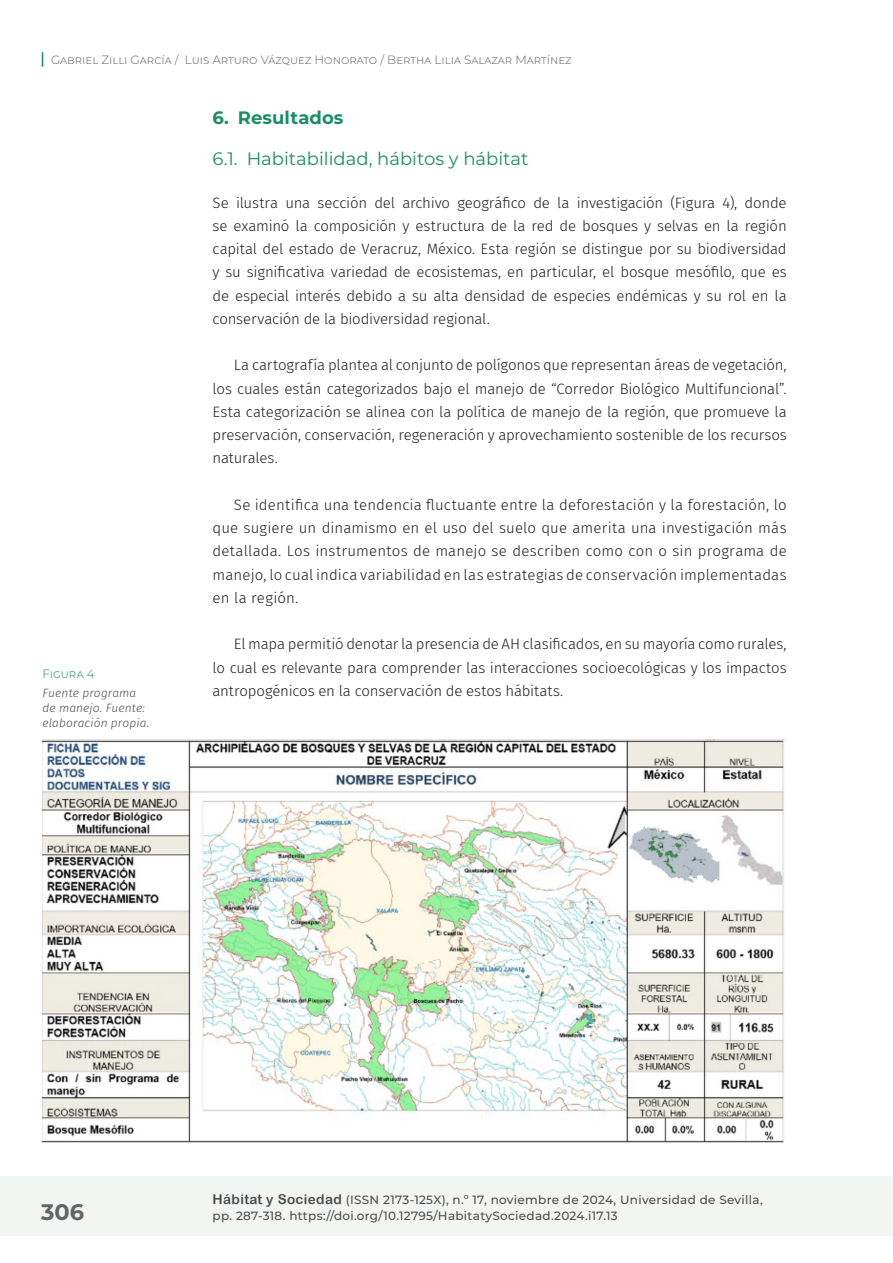
<style>
.page{position:relative;width:893px;height:1263px;background:#fff}
.page>*{position:absolute;margin:0;border:0;box-sizing:border-box;transform-origin:0 0}
.t1{font:700 22.5px "Montserrat";color:#636466}
.t2{font:18px "Montserrat";color:#198e65}
.t3{font:700 18px "Montserrat";color:#198e65}
.t4{font:300 15px/23.2px "Fira Sans";letter-spacing:-.01em;color:#231f20;text-align:justify}
.t5{font:500 12px/16.5px "Montserrat";letter-spacing:.025em;color:#4d4d4f}
.t6{font:300 12px "Montserrat";color:#636466}
.t7{font:italic 300 12px/15px "Fira Sans";letter-spacing:.01em;color:#4d4d4f}
.t8{font:300 12px "Montserrat";letter-spacing:-.005em;color:#198e65}
.s1{font-family:"Arial Rounded MT Bold";font-weight:400;font-size:13.5px}
</style>
<div class="page">
<div style="left:0;top:1176px;width:892px;height:60px;background:#f2f6f3"></div>
<svg style="left:42px;top:52px;width:1px;height:15px"></svg>
<img style="left:42px;top:739px;width:744px;height:404px">
<p class="t6" style="left:51px;top:51px;width:522px">Gabriel Zilli García / Luis Arturo Vázquez Honorato / Bertha Lilia Salazar Martínez</p>
<p class="t8" style="left:43px;top:665px;width:54px">Figura 4</p>
<p class="t7" style="left:43px;top:685px;width:108px">Fuente programa de manejo. Fuente: elaboración propia.</p>
<p class="t3" style="left:213px;top:104px;width:132px">6. Resultados</p>
<p class="t2" style="left:213px;top:146px;width:317px">6.1. Habitabilidad, hábitos y hábitat</p>
<p class="t4" style="left:213px;top:191px;width:576px">Se ilustra una sección del archivo geográfico de la investigación (Figura 4), donde se examinó la composición y estructura de la red de bosques y selvas en la región capital del estado de Veracruz, México. Esta región se distingue por su biodiversidad y su significativa variedad de ecosistemas, en particular, el bosque mesófilo, que es de especial interés debido a su alta densidad de especies endémicas y su rol en la conservación de la biodiversidad regional.</p>
<p class="t4" style="left:213px;top:353px;width:576px;text-indent:21px">La cartografía plantea al conjunto de polígonos que representan áreas de vegetación, los cuales están categorizados bajo el manejo de “Corredor Biológico Multifuncional”.<br>Esta categorización se alinea con la política de manejo de la región, que promueve la preservación, conservación, regeneración y aprovechamiento sostenible de los recursos naturales.</p>
<p class="t4" style="left:213px;top:493px;width:576px;text-indent:21px">Se identifica una tendencia fluctuante entre la deforestación y la forestación, lo que sugiere un dinamismo en el uso del suelo que amerita una investigación más detallada. Los instrumentos de manejo se describen como con o sin programa de manejo, lo cual indica variabilidad en las estrategias de conservación implementadas en la región.</p>
<p class="t4" style="left:213px;top:632px;width:576px;text-indent:21px">El mapa permitió denotar la presencia de AH clasificados, en su mayoría como rurales, lo cual es relevante para comprender las interacciones socioecológicas y los impactos antropogénicos en la conservación de estos hábitats.</p>
<h1 class="t1" style="left:41px;top:1196px;width:45px">306</h1>
<p class="t5" style="left:213px;top:1191px;width:552px"><span class="s1">Hábitat y Sociedad</span> (ISSN 2173-125X), n.º 17, noviembre de 2024, Universidad de Sevilla, pp. 287-318. https://doi.org/10.12795/HabitatySociedad.2024.i17.13</p>
</div>
